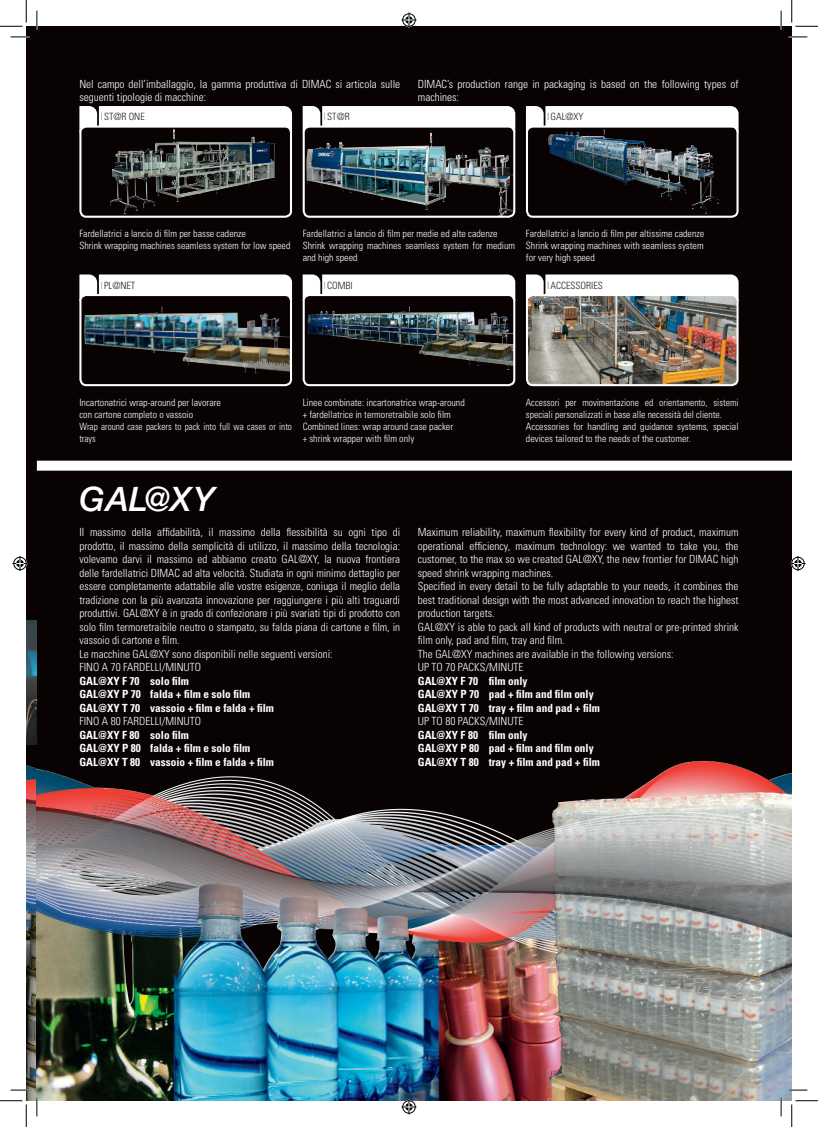
<style>
.page{position:relative;width:818px;height:1127px;background:#fff}
.page>*{position:absolute;margin:0;border:0;box-sizing:border-box;transform-origin:0 0}
.t1{font:italic 500 33.75px "Helvetica Neue LT Std";color:#fff}
.t2{font:300 condensed 11.25px/13.5px "Univers LT Std";color:#fff}
.t3{font:700 condensed 11.25px/13.5px "Univers LT Std";color:#fff}
.t4{font:300 condensed 10px/12px "Univers LT Std";color:#fff}
.t5{font:300 condensed 10px/12px "Univers LT Std";color:#fff;scale:.96 1}
.t6{font:300 condensed 10px "Univers LT Std";color:#231f20}
.s1{font-weight:100;font-stretch:ultra-condensed}
</style>
<div class="page">
<div style="left:26px;top:26px;width:11px;height:1074px;background:#080302"></div>
<img style="left:26px;top:620px;width:11px;height:101px">
<img style="left:26px;top:721px;width:11px;height:379px">
<div style="left:37px;top:26px;width:755px;height:1074px;background:#080302"></div>
<div style="left:37px;top:460px;width:755px;height:10px;background:#fff"></div>
<img style="left:37px;top:760px;width:755px;height:340px">
<svg style="left:79px;top:106px;width:213px;height:23px;background:#faf9f9"></svg>
<svg style="left:80px;top:127px;width:211px;height:90px"></svg>
<img style="left:108px;top:129px;width:66px;height:85px">
<div style="left:79px;top:125px;width:213px;height:93px;border:2px solid #fff;border-radius:6px"></div>
<svg style="left:303px;top:106px;width:212px;height:23px;background:#fafafa"></svg>
<img style="left:304px;top:127px;width:210px;height:90px;border-radius:6px">
<img style="left:306px;top:133px;width:125px;height:50px">
<div style="left:303px;top:125px;width:212px;height:93px;border:2px solid #fff;border-radius:6px"></div>
<div style="left:526px;top:106px;width:212px;height:23px;background:#fff"></div>
<svg style="left:527px;top:127px;width:210px;height:90px"></svg>
<img style="left:548px;top:129px;width:56px;height:35px">
<div style="left:526px;top:125px;width:212px;height:93px;border:2px solid #fff;border-radius:6px"></div>
<svg style="left:79px;top:274px;width:213px;height:24px;background:#f4f4f4"></svg>
<div style="left:80px;top:295px;width:211px;height:90px;background:#080302;border-radius:6px"></div>
<img style="left:84px;top:306px;width:205px;height:68px">
<div style="left:79px;top:294px;width:213px;height:92px;border:2px solid #fff;border-radius:6px"></div>
<div style="left:303px;top:274px;width:212px;height:24px;background:#fff"></div>
<div style="left:304px;top:295px;width:210px;height:90px;background:#080302;border-radius:6px"></div>
<img style="left:308px;top:306px;width:204px;height:64px">
<div style="left:303px;top:294px;width:212px;height:92px;border:2px solid #fff;border-radius:6px"></div>
<div style="left:526px;top:274px;width:212px;height:24px;background:#fff"></div>
<img style="left:527px;top:295px;width:210px;height:90px">
<div style="left:526px;top:294px;width:212px;height:92px;border:2px solid #fff;border-radius:6px"></div>
<svg style="left:11px;top:36px;width:18px;height:2px"></svg>
<svg style="left:788px;top:36px;width:19px;height:2px"></svg>
<svg style="left:11px;top:1088px;width:18px;height:2px"></svg>
<svg style="left:788px;top:1088px;width:19px;height:2px"></svg>
<svg style="left:36px;top:11px;width:2px;height:18px"></svg>
<svg style="left:36px;top:1097px;width:2px;height:18px"></svg>
<svg style="left:780px;top:11px;width:2px;height:18px"></svg>
<svg style="left:780px;top:1097px;width:2px;height:18px"></svg>
<svg style="left:0;top:0;width:27px;height:27px"></svg>
<svg style="left:0;top:1100px;width:27px;height:26px"></svg>
<svg style="left:791px;top:0;width:27px;height:27px"></svg>
<svg style="left:791px;top:1100px;width:27px;height:26px"></svg>
<svg style="left:401px;top:13px;width:15px;height:15px"></svg>
<svg style="left:401px;top:1099px;width:15px;height:15px"></svg>
<svg style="left:13px;top:556px;width:15px;height:15px"></svg>
<svg style="left:790px;top:556px;width:15px;height:15px"></svg>
<p class="t2" style="left:79px;top:77px;width:322px">Nel campo dell’imballaggio, la gamma produttiva di DIMAC si articola sulle seguenti tipologie di macchine:</p>
<p class="t2" style="left:418px;top:77px;width:322px">DIMAC’s production range in packaging is based on the following types of machines:</p>
<p class="t6" style="left:101px;top:111px;width:46px"><span class="s1">|</span> ST@R ONE</p>
<p class="t6" style="left:324px;top:111px;width:27px"><span class="s1">|</span> ST@R</p>
<p class="t6" style="left:547px;top:111px;width:38px"><span class="s1">|</span> GAL@XY</p>
<p class="t4" style="left:79px;top:228px;width:213px">Fardellatrici a lancio di film per basse cadenze<br>Shrink wrapping machines seamless system for low speed</p>
<p class="t4" style="left:303px;top:228px;width:214px">Fardellatrici a lancio di film per medie ed alte cadenze<br>Shrink wrapping machines seamless system for medium and high speed</p>
<p class="t4" style="left:526px;top:228px;width:180px;text-align:justify">Fardellatrici a lancio di film per altissime cadenze Shrink wrapping machines with seamless system for very high speed</p>
<p class="t6" style="left:101px;top:279px;width:36px"><span class="s1">|</span> PL@NET</p>
<p class="t6" style="left:324px;top:279px;width:30px"><span class="s1">|</span> COMBI</p>
<p class="t6" style="left:547px;top:279px;width:57px"><span class="s1">|</span> ACCESSORIES</p>
<p class="t4" style="left:79px;top:396px;width:214px">Incartonatrici wrap-around per lavorare<br>con cartone completo o vassoio<br>Wrap around case packers to pack into full wa cases or into trays</p>
<p class="t4" style="left:303px;top:396px;width:164px">Linee combinate: incartonatrice wrap-around + fardellatrice in termoretraibile solo film Combined lines: wrap around case packer<br>+ shrink wrapper with film only</p>
<p class="t5" style="left:526px;top:396px;width:223px">Accessori per movimentazione ed orientamento, sistemi speciali personalizzati in base alle necessità del cliente.<br>Accessories for handling and guidance systems, special devices tailored to the needs of the customer.</p>
<h1 class="t1" style="left:79px;top:479px;width:137px">GAL@XY</h1>
<p class="t2" style="left:79px;top:525px;width:322px">Il massimo della affidabilità, il massimo della flessibilità su ogni tipo di prodotto, il massimo della semplicità di utilizzo, il massimo della tecnologia: volevamo darvi il massimo ed abbiamo creato GAL@XY, la nuova frontiera delle fardellatrici DIMAC ad alta velocità. Studiata in ogni minimo dettaglio per essere completamente adattabile alle vostre esigenze, coniuga il meglio della tradizione con la più avanzata innovazione per raggiungere i più alti traguardi produttivi. GAL@XY è in grado di confezionare i più svariati tipi di prodotto con solo film termoretraibile neutro o stampato, su falda piana di cartone e film, in vassoio di cartone e film.<br>Le macchine GAL@XY sono disponibili nelle seguenti versioni:<br>FINO A 70 FARDELLI/MINUTO</p>
<p class="t3" style="left:79px;top:673px;width:196px">GAL@XY F 70 solo film<br>GAL@XY P 70 falda + film e solo film<br>GAL@XY T 70 vassoio + film e falda + film</p>
<p class="t2" style="left:79px;top:714px;width:123px">FINO A 80 FARDELLI/MINUTO</p>
<p class="t3" style="left:79px;top:727px;width:196px">GAL@XY F 80 solo film<br>GAL@XY P 80 falda + film e solo film<br>GAL@XY T 80 vassoio + film e falda + film</p>
<p class="t2" style="left:418px;top:525px;width:322px">Maximum reliability, maximum flexibility for every kind of product, maximum operational efficiency, maximum technology: we wanted to take you, the customer, to the max so we created GAL@XY, the new frontier for DIMAC high speed shrink wrapping machines.<br>Specified in every detail to be fully adaptable to your needs, it combines the best traditional design with the most advanced innovation to reach the highest production targets.<br>GAL@XY is able to pack all kind of products with neutral or pre-printed shrink film only, pad and film, tray and film.<br>The GAL@XY machines are available in the following versions:<br>UP TO 70 PACKS/MINUTE</p>
<p class="t3" style="left:418px;top:673px;width:184px">GAL@XY F 70 film only<br>GAL@XY P 70 pad + film and film only<br>GAL@XY T 70 tray + film and pad + film</p>
<p class="t2" style="left:418px;top:714px;width:107px">UP TO 80 PACKS/MINUTE</p>
<p class="t3" style="left:418px;top:727px;width:184px">GAL@XY F 80 film only<br>GAL@XY P 80 pad + film and film only<br>GAL@XY T 80 tray + film and pad + film</p>
</div>
